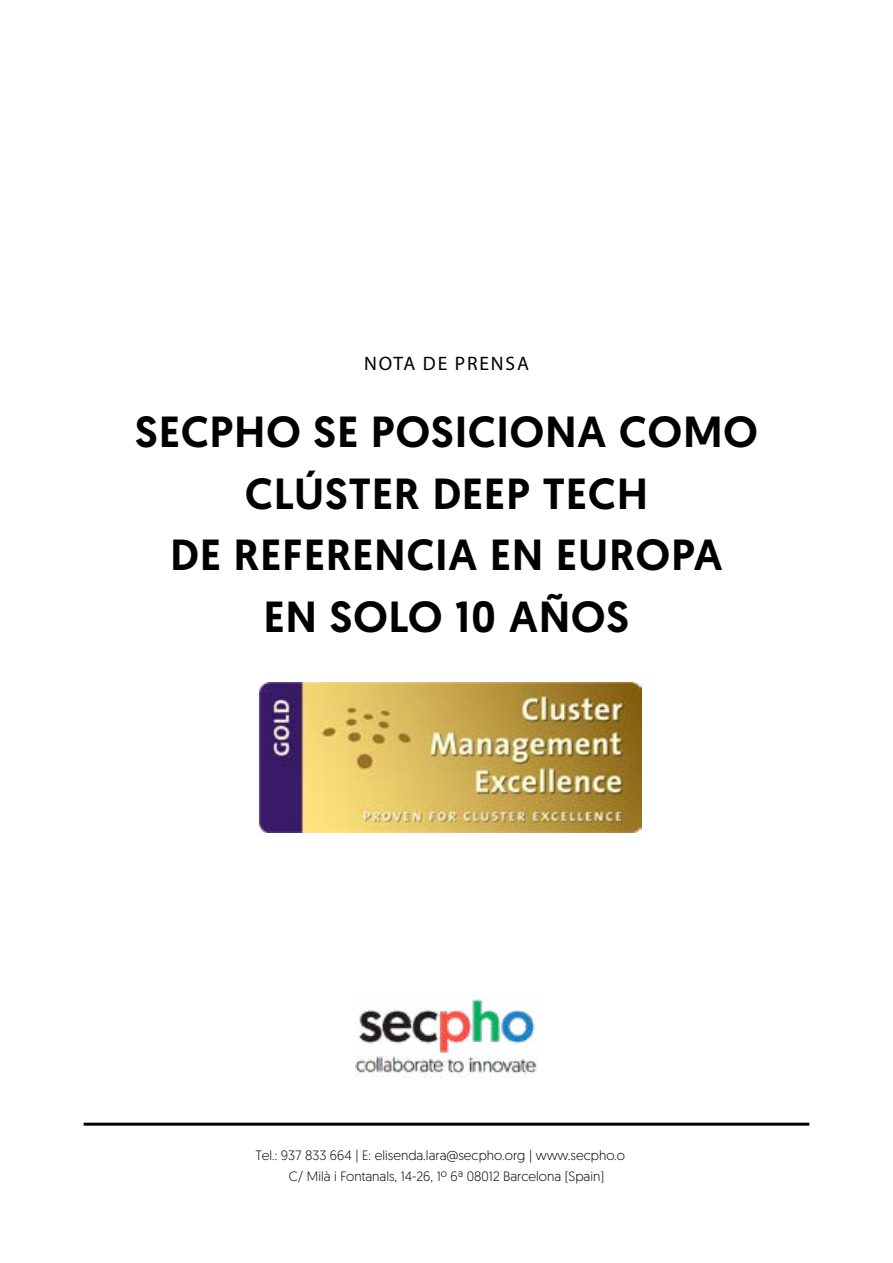
<style>
.page{position:relative;width:893px;height:1263px;background:#fff}
.page>*{position:absolute;margin:0;border:0;box-sizing:border-box;transform-origin:0 0}
.t1{font:500 43.5px/61.5px "Geomanist";letter-spacing:.025em;color:#000;text-align:center}
.t2{font:19.5px "Myriad Pro";letter-spacing:.095em;color:#000}
.t3{font:300 13.5px/20.4px "Geomanist";color:#000;text-align:center}
.s1{color:#fff}
</style>
<div class="page">
<hr style="left:84px;top:1123px;width:725px;height:3px;background:#000">
<img style="left:355px;top:999px;width:182px;height:78px">
<img style="left:259px;top:683px;width:383px;height:149px">
<h2 class="t2" style="left:364px;top:352px;width:166px">NOTA DE PRENSA</h2>
<h1 class="t1" style="left:135px;top:401px;width:624px">SECPHO SE POSICIONA COMO<br>CLÚSTER DEEP TECH<br>DE REFERENCIA EN EUROPA<br>EN SOLO 10 AÑOS</h1>
<p class="t3" style="left:255px;top:1145px;width:384px">Tel.: 937 833 664 | E: elisenda.lara@secpho.org | www.secpho.o<span class="s1">rg<br></span>C/ Milà i Fontanals, 14-26, 1º 6ª 08012 Barcelona (Spain)</p>
</div>
